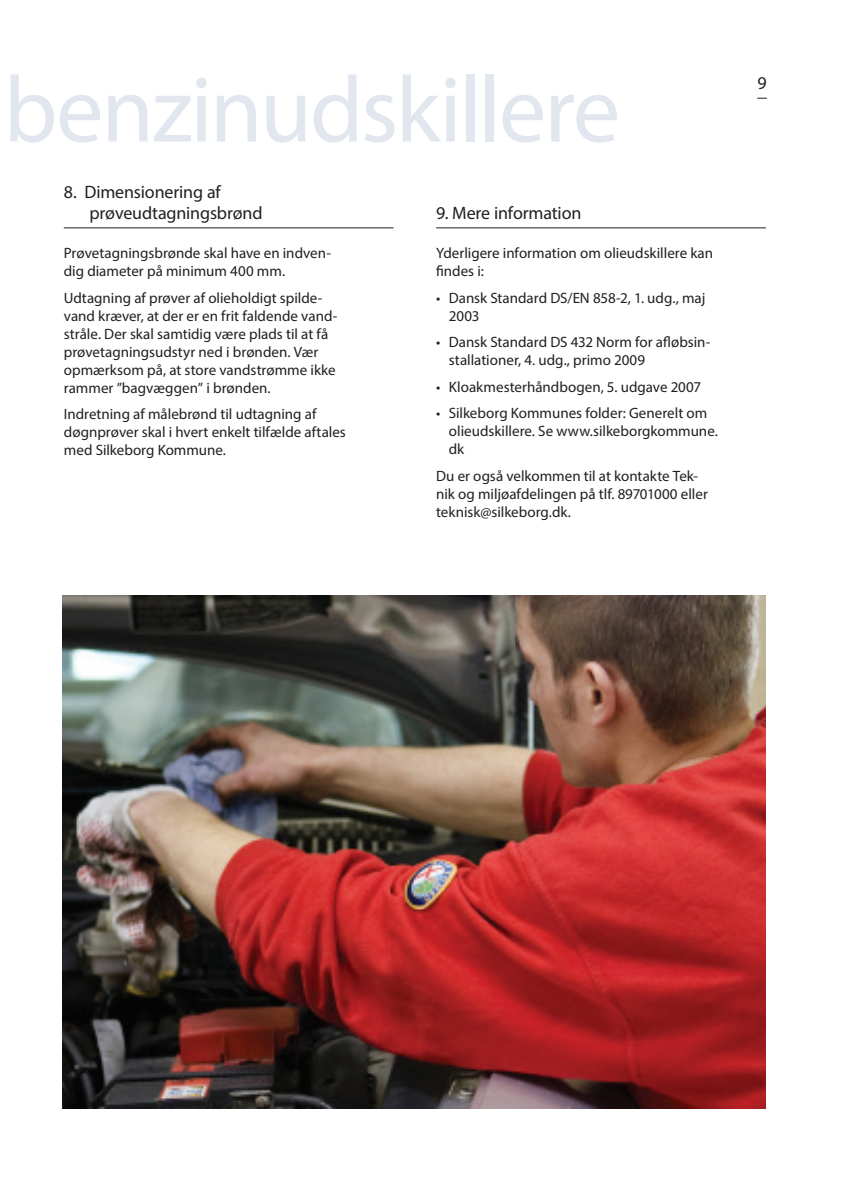
<style>
.page{position:relative;width:851px;height:1191px;background:#fff}
.page>*{position:absolute;margin:0;border:0;box-sizing:border-box;transform-origin:0 0}
.t1{font:94.5px "Myriad Pro";letter-spacing:-.025em;color:#e1e6ef}
.t2{font:18px/21px "Myriad Pro";letter-spacing:-.005em;color:#231f20}
.t3{font:15px/18px "Myriad Pro";color:#231f20}
</style>
<div class="page">
<img style="left:63px;top:595px;width:702px;height:513px">
<hr style="left:64px;top:227px;width:329px;height:1px;background:#231f20">
<hr style="left:436px;top:227px;width:329px;height:1px;background:#231f20">
<h1 class="t1" style="left:4px;top:52px;width:618px">benzinudskillere</h1>
<p class="t2" style="left:89px;top:181px;width:175px;text-indent:-26px">8. Dimensionering af prøveudtagningsbrønd</p>
<p class="t3" style="left:64px;top:244px;width:268px">Prøvetagningsbrønde skal have en indven&shy;dig diameter på minimum 400 mm.</p>
<p class="t3" style="left:64px;top:288px;width:275px">Udtagning af prøver af olieholdigt spilde&shy;vand kræver, at der er en frit faldende vand&shy;stråle. Der skal samtidig være plads til at få prøvetagningsudstyr ned i brønden. Vær opmærksom på, at store vandstrømme ikke rammer ”bagvæggen” i brønden.</p>
<p class="t3" style="left:64px;top:405px;width:283px">Indretning af målebrønd til udtagning af døgnprøver skal i hvert enkelt tilfælde aftales med Silkeborg Kommune.</p>
<p class="t2" style="left:436px;top:202px;width:147px">9. Mere information</p>
<p class="t3" style="left:436px;top:244px;width:278px">Yderligere information om olieudskillere kan findes i:</p>
<p class="t3" style="left:449px;top:288px;width:258px;text-indent:-13px">• Dansk Standard DS/EN 858-2, 1. udg., maj<br>2003</p>
<p class="t3" style="left:449px;top:333px;width:263px;text-indent:-13px">• Dansk Standard DS 432 Norm for afløbsin&shy;stallationer, 4. udg., primo 2009</p>
<p class="t3" style="left:436px;top:377px;width:266px">• Kloakmesterhåndbogen, 5. udgave 2007</p>
<p class="t3" style="left:449px;top:404px;width:270px;text-indent:-13px">• Silkeborg Kommunes folder: Generelt om olieudskillere. Se www.silkeborgkommune. dk</p>
<p class="t3" style="left:436px;top:466px;width:273px">Du er også velkommen til at kontakte Tek&shy;nik og miljøafdelingen på tlf. 89701000 eller teknisk@silkeborg.dk.</p>
<p class="t2" style="left:757px;top:72px;width:11px">9</p>
</div>
